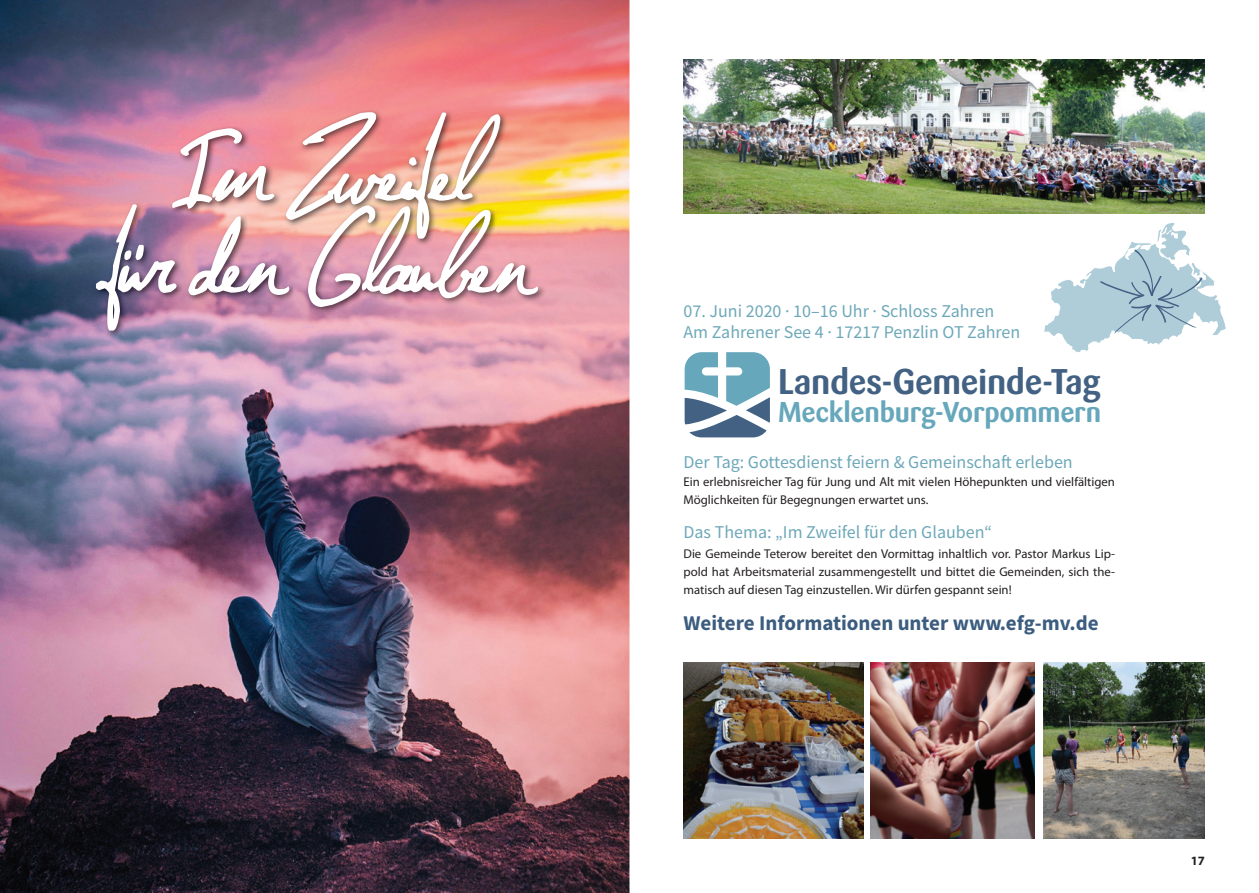
<style>
.page{position:relative;width:1259px;height:893px;background:#fff}
.page>*{position:absolute;margin:0;border:0;box-sizing:border-box;transform-origin:0 0}
.t1{font:76.65px/91.9px "Jellyka Nathaniel, a Mystery";color:#fff;text-align:center}
.t2{font:700 35.25px "Sari";letter-spacing:-.01em;color:#426183;scale:.95 1}
.t3{font:700 28.35px "Sari";letter-spacing:-.01em;color:#66a7bb;scale:.95 1}
.t4{font:700 21px "Source Sans Pro";color:#3c5d7f}
.t5{font:18px/21.6px "Source Sans Pro";color:#6da8b9}
.t6{font:12.75px/18px "Myriad Pro";color:#231f20}
.t7{font:700 12.75px "Myriad Pro";color:#231f20}
</style>
<div class="page">
<img style="left:0;top:0;width:629px;height:893px">
<img style="left:93px;top:109px;width:453px;height:229px">
<img style="left:683px;top:662px;width:180px;height:177px">
<img style="left:1043px;top:662px;width:162px;height:177px">
<img style="left:683px;top:60px;width:522px;height:154px">
<svg style="left:684px;top:352px;width:86px;height:85px"></svg>
<img style="left:870px;top:662px;width:164px;height:177px">
<svg style="left:1044px;top:223px;width:182px;height:129px"></svg>
<h1 class="t1" style="left:104px;top:128px;width:433px">Im Zweifel<br>für den Glauben</h1>
<h3 class="t5" style="left:683px;top:300px;width:338px">07. Juni 2020 · 10–16 Uhr · Schloss Zahren<br>Am Zahrener See 4 · 17217 Penzlin OT Zahren</h3>
<h2 class="t2" style="left:778px;top:361px;width:341px">Landes-Gemeinde-Tag</h2>
<h3 class="t3" style="left:778px;top:396px;width:342px">Mecklenburg-Vorpommern</h3>
<h3 class="t5" style="left:683px;top:451px;width:391px">Der Tag: Gottesdienst feiern &amp; Gemeinschaft erleben</h3>
<p class="t6" style="left:683px;top:473px;width:433px">Ein erlebnisreicher Tag für Jung und Alt mit vielen Höhepunkten und vielfältigen<br>Möglichkeiten für Begegnungen erwartet uns.</p>
<h3 class="t5" style="left:683px;top:521px;width:310px">Das Thema: „Im Zweifel für den Glauben“</h3>
<p class="t6" style="left:683px;top:545px;width:433px;text-align:justify">Die Gemeinde Teterow bereitet den Vormittag inhaltlich vor. Pastor Markus Lip&shy;pold hat Arbeitsmaterial zusammengestellt und bittet die Gemeinden, sich the&shy;matisch auf diesen Tag einzustellen. Wir dürfen gespannt sein!</p>
<h3 class="t4" style="left:683px;top:609px;width:416px">Weitere Informationen unter www.efg-mv.de</h3>
<p class="t7" style="left:1190px;top:852px;width:16px">17</p>
</div>
